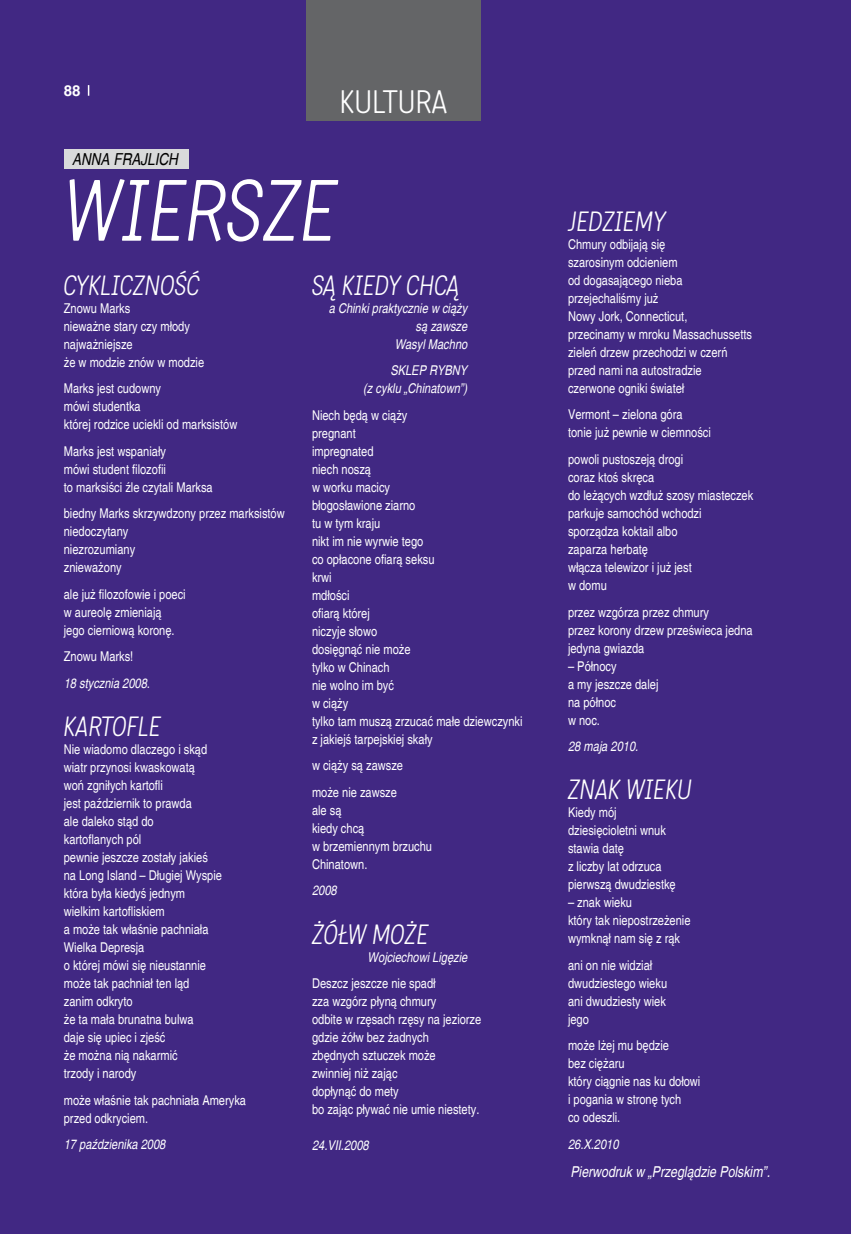
<style>
.page{position:relative;width:851px;height:1234px;background:#fff}
.page>*{position:absolute;margin:0;border:0;box-sizing:border-box;transform-origin:0 0}
.t1{font:italic 300 84px "Katarine Std";color:#fff}
.t2{font:300 31.5px "Katarine Std";color:#fff}
.t3{font:italic 300 27px "Katarine Std";color:#fff}
.t4{font:italic condensed 16.5px "Helvetica";color:#000}
.t5{font:italic condensed 15px "Helvetica";color:#fff}
.t6{font:700 15px "Helvetica";color:#fff}
.t7{font:condensed 13.5px/18px "Helvetica";color:#fff}
.t8{font:italic condensed 13.5px/18px "Helvetica";color:#fff;text-align:right}
</style>
<div class="page">
<div style="left:0;top:0;width:850px;height:1233px;background:#412883"></div>
<div style="left:306px;top:0;width:175px;height:120px;background:#646567"></div>
<div style="left:64px;top:149px;width:124px;height:19px;background:#d9dadb"></div>
<p class="t6" style="left:64px;top:82px;width:18px">88</p>
<p class="t4" style="left:72px;top:149px;width:20px">Anna</p>
<p class="t4" style="left:113px;top:149px;width:66px">Frajlich</p>
<h2 class="t2" style="left:339px;top:82px;width:109px">KULTURA</h2>
<h1 class="t1" style="left:64px;top:158px;width:275px">WIERSZE</h1>
<h3 class="t3" style="left:64px;top:268px;width:137px">CYKLICZNOŚĆ</h3>
<p class="t7" style="left:64px;top:299px;width:142px">Znowu Marks<br>nieważne stary czy młody najważniejsze<br>że w modzie znów w modzie</p>
<p class="t7" style="left:64px;top:379px;width:175px">Marks jest cudowny<br>mówi studentka<br>której rodzice uciekli od marksistów</p>
<p class="t7" style="left:64px;top:442px;width:150px">Marks jest wspaniały<br>mówi student filozofii<br>to marksiści źle czytali Marksa</p>
<p class="t7" style="left:64px;top:504px;width:222px">biedny Marks skrzywdzony przez marksistów niedoczytany<br>niezrozumiany<br>znieważony</p>
<p class="t7" style="left:64px;top:585px;width:123px">ale już filozofowie i poeci w aureolę zmieniają jego cierniową koronę.</p>
<p class="t7" style="left:64px;top:647px;width:71px">Znowu Marks!</p>
<p class="t8" style="left:64px;top:674px;width:88px">18 stycznia 2008.</p>
<h3 class="t3" style="left:64px;top:709px;width:99px">KARTOFLE</h3>
<p class="t7" style="left:64px;top:740px;width:160px">Nie wiadomo dlaczego i skąd wiatr przynosi kwaskowatą<br>woń zgniłych kartofli<br>jest październik to prawda<br>ale daleko stąd do<br>kartoflanych pól<br>pewnie jeszcze zostały jakieś na Long Island – Długiej Wyspie która była kiedyś jednym wielkim kartofliskiem<br>a może tak właśnie pachniała<br>Wielka Depresja<br>o której mówi się nieustannie może tak pachniał ten ląd zanim odkryto<br>że ta mała brunatna bulwa<br>daje się upiec i zjeść<br>że można nią nakarmić<br>trzody i narody</p>
<p class="t7" style="left:64px;top:1090px;width:184px">może właśnie tak pachniała Ameryka przed odkryciem.</p>
<p class="t8" style="left:64px;top:1135px;width:103px">17 paździenika 2008</p>
<h3 class="t3" style="left:312px;top:268px;width:149px">SĄ KIEDY CHCĄ</h3>
<p class="t8" style="left:329px;top:299px;width:140px">a Chinki praktycznie w ciąży są zawsze<br>Wasyl Machno</p>
<p class="t8" style="left:363px;top:361px;width:105px">SKLEP RYBNY<br>(z cyklu „Chinatown”)</p>
<p class="t7" style="left:312px;top:406px;width:212px">Niech będą w ciąży<br>pregnant<br>impregnated<br>niech noszą<br>w worku macicy<br>błogosławione ziarno<br>tu w tym kraju<br>nikt im nie wyrwie tego<br>co opłacone ofiarą seksu<br>krwi<br>mdłości<br>ofiarą której<br>niczyje słowo<br>dosięgnąć nie może<br>tylko w Chinach<br>nie wolno im być<br>w ciąży<br>tylko tam muszą zrzucać małe dziewczynki z jakiejś tarpejskiej skały</p>
<p class="t7" style="left:312px;top:752px;width:93px;line-height:26.5px">w ciąży są zawsze może nie zawsze</p>
<p class="t7" style="left:312px;top:801px;width:121px">ale są<br>kiedy chcą<br>w brzemiennym brzuchu<br>Chinatown.</p>
<p class="t8" style="left:312px;top:881px;width:26px">2008</p>
<h3 class="t3" style="left:312px;top:916px;width:118px">ŻÓŁW MOŻE</h3>
<p class="t8" style="left:367px;top:947px;width:101px">Wojciechowi Ligęzie</p>
<p class="t7" style="left:312px;top:974px;width:171px">Deszcz jeszcze nie spadł<br>zza wzgórz płyną chmury<br>odbite w rzęsach rzęsy na jeziorze gdzie żółw bez żadnych<br>zbędnych sztuczek może<br>zwinniej niż zając<br>dopłynąć do mety<br>bo zając pływać nie umie niestety.</p>
<p class="t8" style="left:312px;top:1136px;width:58px">24.VII.2008</p>
<h3 class="t3" style="left:568px;top:204px;width:99px">JEDZIEMY</h3>
<p class="t7" style="left:568px;top:235px;width:185px">Chmury odbijają się<br>szarosinym odcieniem<br>od dogasającego nieba przejechaliśmy już<br>Nowy Jork, Connecticut,<br>przecinamy w mroku Massachussetts zieleń drzew przechodzi w czerń przed nami na autostradzie czerwone ogniki świateł</p>
<p class="t7" style="left:568px;top:405px;width:144px">Vermont – zielona góra<br>tonie już pewnie w ciemności</p>
<p class="t7" style="left:568px;top:450px;width:187px">powoli pustoszeją drogi<br>coraz ktoś skręca<br>do leżących wzdłuż szosy miasteczek parkuje samochód wchodzi sporządza koktail albo<br>zaparza herbatę<br>włącza telewizor i już jest<br>w domu</p>
<p class="t7" style="left:568px;top:602px;width:186px">przez wzgórza przez chmury<br>przez korony drzew prześwieca jedna jedyna gwiazda</p>
<p class="t7" style="left:568px;top:656px;width:92px">– Północy<br>a my jeszcze dalej na północ<br>w noc.</p>
<p class="t8" style="left:568px;top:737px;width:72px">28 maja 2010.</p>
<h3 class="t3" style="left:568px;top:772px;width:125px">ZNAK WIEKU</h3>
<p class="t7" style="left:568px;top:803px;width:109px">Kiedy mój dziesięcioletni wnuk stawia datę<br>z liczby lat odrzuca pierwszą dwudziestkę</p>
<p class="t7" style="left:568px;top:893px;width:124px">– znak wieku<br>który tak niepostrzeżenie wymknął nam się z rąk</p>
<p class="t7" style="left:568px;top:955px;width:101px">ani on nie widział dwudziestego wieku ani dwudziesty wiek jego</p>
<p class="t7" style="left:568px;top:1036px;width:134px">może lżej mu będzie<br>bez ciężaru<br>który ciągnie nas ku dołowi i pogania w stronę tych<br>co odeszli.</p>
<p class="t8" style="left:568px;top:1134px;width:52px">26.X.2010</p>
<p class="t5" style="left:570px;top:1162px;width:201px">Pierwodruk w „Przeglądzie Polskim”.</p>
</div>
